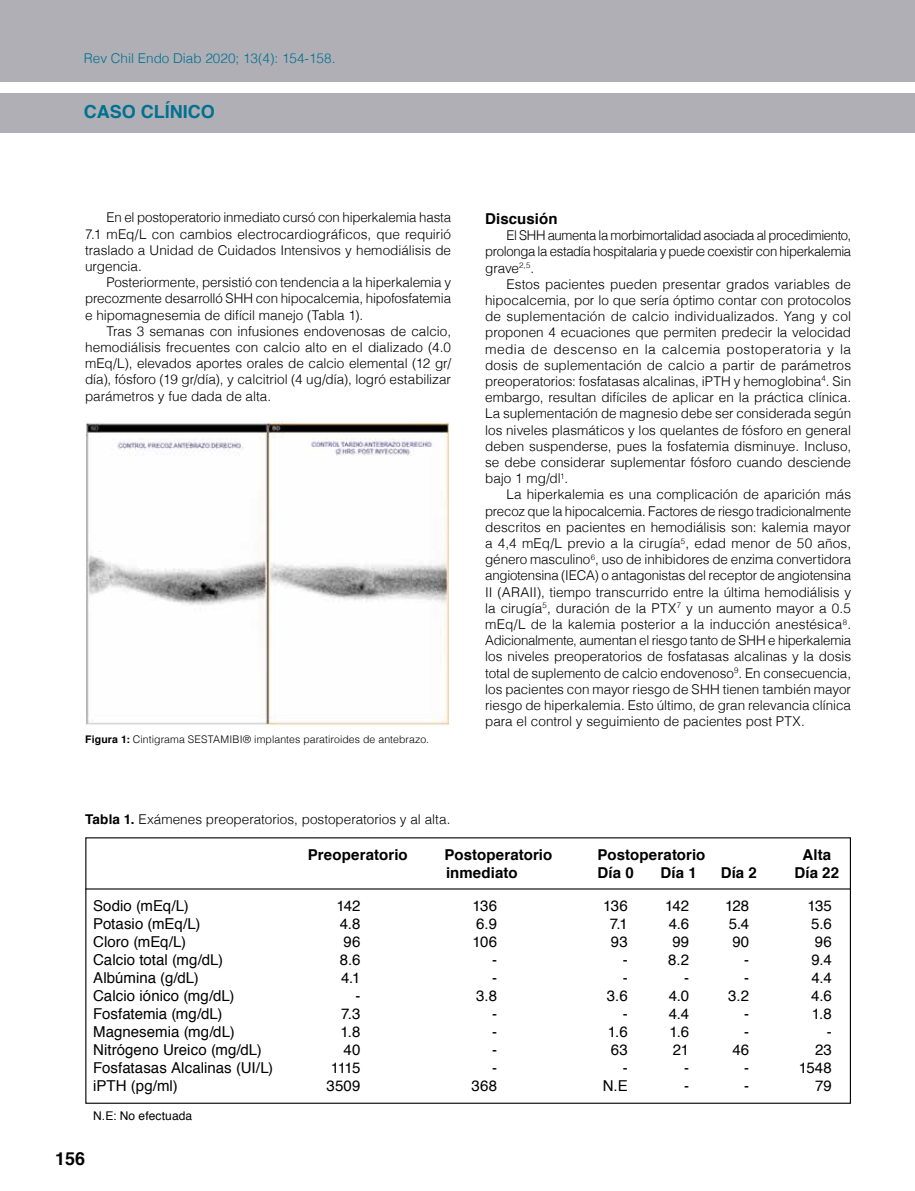
<style>
.page{position:relative;width:915px;height:1191px;background:#fff}
.page>*{position:absolute;margin:0;border:0;box-sizing:border-box;transform-origin:0 0}
.t1{font:700 18px "Helvetica";color:#007191}
.t2{font:700 18px "Helvetica";color:#000}
.t3{font:15px "Helvetica";letter-spacing:.005em;color:#000}
.t4{font:700 15px "Helvetica";letter-spacing:.005em;color:#000}
.t5{font:300 13.5px/16.2px "Helvetica";letter-spacing:-.005em;color:#000;text-align:justify}
.t6{font:300 13.5px "Helvetica";color:#007191}
.t7{font:12px "Helvetica";letter-spacing:.01em;color:#000}
.t8{font:300 10.5px "Helvetica";letter-spacing:.01em;color:#000}
.s1{font-weight:700}
</style>
<div class="page">
<div style="left:0;top:0;width:914px;height:81px;background:#b0afb5"></div>
<div style="left:0;top:93px;width:914px;height:40px;background:#b0afb5"></div>
<img style="left:85px;top:421px;width:365px;height:304px">
<hr style="left:85px;top:888px;width:765px;height:1px;background:#000">
<p class="t6" style="left:84px;top:46px;width:253px">Rev Chil Endo Diab 2020; 13(4): 154-158.</p>
<h1 class="t1" style="left:84px;top:97px;width:133px">CASO CLÍNICO</h1>
<p class="t5" style="left:85px;top:208px;width:367px;text-indent:21px">En el postoperatorio inmediato cursó con hiperkalemia hasta 7.1 mEq/L con cambios electrocardiográficos, que requirió traslado a Unidad de Cuidados Intensivos y hemodiálisis de urgencia.</p>
<p class="t5" style="left:85px;top:273px;width:367px;text-indent:21px">Posteriormente, persistió con tendencia a la hiperkalemia y precozmente desarrolló SHH con hipocalcemia, hipofosfatemia e hipomagnesemia de difícil manejo (Tabla 1).</p>
<p class="t5" style="left:85px;top:322px;width:367px;text-indent:21px">Tras 3 semanas con infusiones endovenosas de calcio, hemodiálisis frecuentes con calcio alto en el dializado (4.0 mEq/L), elevados aportes orales de calcio elemental (12 gr/ día), fósforo (19 gr/día), y calcitriol (4 ug/día), logró estabilizar parámetros y fue dada de alta.</p>
<p class="t8" style="left:85px;top:730px;width:345px"><span class="s1">Figura 1:</span> Cintigrama SESTAMIBI® implantes paratiroides de antebrazo.</p>
<p class="t4" style="left:485px;top:206px;width:74px">Discusión</p>
<p class="t5" style="left:485px;top:226px;width:367px;text-indent:21px">El SHH aumenta la morbimortalidad asociada al procedimiento, prolonga la estadía hospitalaria y puede coexistir con hiperkalemia grave<sup>2,5</sup>.</p>
<p class="t5" style="left:485px;top:275px;width:367px;text-indent:21px">Estos pacientes pueden presentar grados variables de hipocalcemia, por lo que sería óptimo contar con protocolos de suplementación de calcio individualizados. Yang y col proponen 4 ecuaciones que permiten predecir la velocidad media de descenso en la calcemia postoperatoria y la dosis de suplementación de calcio a partir de parámetros preoperatorios: fosfatasas alcalinas, iPTH y hemoglobina<sup>4</sup>. Sin embargo, resultan difíciles de aplicar en la práctica clínica.<br>La suplementación de magnesio debe ser considerada según los niveles plasmáticos y los quelantes de fósforo en general deben suspenderse, pues la fosfatemia disminuye. Incluso, se debe considerar suplementar fósforo cuando desciende bajo 1 mg/dl<sup>1</sup>.</p>
<p class="t5" style="left:485px;top:485px;width:367px;text-indent:21px">La hiperkalemia es una complicación de aparición más precoz que la hipocalcemia. Factores de riesgo tradicionalmente descritos en pacientes en hemodiálisis son: kalemia mayor a 4,4 mEq/L previo a la cirugía<sup>5</sup>, edad menor de 50 años, género masculino<sup>6</sup>, uso de inhibidores de enzima convertidora angiotensina (IECA) o antagonistas del receptor de angiotensina II (ARAII), tiempo transcurrido entre la última hemodiálisis y la cirugía<sup>5</sup>, duración de la PTX<sup>7</sup> y un aumento mayor a 0.5 mEq/L de la kalemia posterior a la inducción anestésica<sup>8</sup>.<br>Adicionalmente, aumentan el riesgo tanto de SHH e hiperkalemia los niveles preoperatorios de fosfatasas alcalinas y la dosis total de suplemento de calcio endovenoso<sup>9</sup>. En consecuencia, los pacientes con mayor riesgo de SHH tienen también mayor riesgo de hiperkalemia. Esto último, de gran relevancia clínica para el control y seguimiento de pacientes post PTX.</p>
<p class="t5" style="left:85px;top:810px;width:367px"><span class="s1">Tabla 1.</span> Exámenes preoperatorios, postoperatorios y al alta.</p>
<p class="t4" style="left:308px;top:843px;width:101px">Preoperatorio</p>
<p class="t4" style="left:444px;top:843px;width:109px">Postoperatorio</p>
<p class="t4" style="left:597px;top:843px;width:109px">Postoperatorio</p>
<p class="t4" style="left:802px;top:843px;width:30px">Alta</p>
<p class="t4" style="left:446px;top:861px;width:73px">inmediato</p>
<p class="t4" style="left:597px;top:861px;width:38px">Día 0</p>
<p class="t4" style="left:660px;top:861px;width:38px">Día 1</p>
<p class="t4" style="left:720px;top:861px;width:38px">Día 2</p>
<p class="t4" style="left:794px;top:861px;width:46px">Día 22</p>
<p class="t3" style="left:93px;top:894px;width:97px">Sodio (mEq/L)</p>
<p class="t3" style="left:336px;top:894px;width:26px">142</p>
<p class="t3" style="left:472px;top:894px;width:26px">136</p>
<p class="t3" style="left:603px;top:894px;width:26px">136</p>
<p class="t3" style="left:665px;top:894px;width:26px">142</p>
<p class="t3" style="left:724px;top:894px;width:26px">128</p>
<p class="t3" style="left:807px;top:894px;width:26px">135</p>
<p class="t3" style="left:93px;top:912px;width:109px">Potasio (mEq/L)</p>
<p class="t3" style="left:339px;top:912px;width:22px">4.8</p>
<p class="t3" style="left:476px;top:912px;width:22px">6.9</p>
<p class="t3" style="left:609px;top:912px;width:19px">7.1</p>
<p class="t3" style="left:668px;top:912px;width:22px">4.6</p>
<p class="t3" style="left:728px;top:912px;width:22px">5.4</p>
<p class="t3" style="left:810px;top:912px;width:22px">5.6</p>
<p class="t3" style="left:93px;top:930px;width:94px">Cloro (mEq/L)</p>
<p class="t3" style="left:343px;top:930px;width:18px">96</p>
<p class="t3" style="left:472px;top:930px;width:26px">106</p>
<p class="t3" style="left:610px;top:930px;width:18px">93</p>
<p class="t3" style="left:672px;top:930px;width:18px">99</p>
<p class="t3" style="left:732px;top:930px;width:18px">90</p>
<p class="t3" style="left:814px;top:930px;width:18px">96</p>
<p class="t3" style="left:93px;top:948px;width:131px">Calcio total (mg/dL)</p>
<p class="t3" style="left:339px;top:948px;width:22px">8.6</p>
<p class="t3" style="left:492px;top:948px;width:6px">-</p>
<p class="t3" style="left:622px;top:948px;width:6px">-</p>
<p class="t3" style="left:668px;top:948px;width:23px">8.2</p>
<p class="t3" style="left:744px;top:948px;width:6px">-</p>
<p class="t3" style="left:811px;top:948px;width:22px">9.4</p>
<p class="t3" style="left:93px;top:966px;width:107px">Albúmina (g/dL)</p>
<p class="t3" style="left:341px;top:966px;width:21px">4.1</p>
<p class="t3" style="left:492px;top:966px;width:6px">-</p>
<p class="t3" style="left:622px;top:966px;width:6px">-</p>
<p class="t3" style="left:684px;top:966px;width:6px">-</p>
<p class="t3" style="left:744px;top:966px;width:6px">-</p>
<p class="t3" style="left:811px;top:966px;width:22px">4.4</p>
<p class="t3" style="left:93px;top:984px;width:143px">Calcio iónico (mg/dL)</p>
<p class="t3" style="left:355px;top:984px;width:6px">-</p>
<p class="t3" style="left:476px;top:984px;width:22px">3.8</p>
<p class="t3" style="left:606px;top:984px;width:22px">3.6</p>
<p class="t3" style="left:668px;top:984px;width:22px">4.0</p>
<p class="t3" style="left:728px;top:984px;width:23px">3.2</p>
<p class="t3" style="left:811px;top:984px;width:22px">4.6</p>
<p class="t3" style="left:93px;top:1002px;width:131px">Fosfatemia (mg/dL)</p>
<p class="t3" style="left:341px;top:1002px;width:21px">7.3</p>
<p class="t3" style="left:492px;top:1002px;width:6px">-</p>
<p class="t3" style="left:622px;top:1002px;width:6px">-</p>
<p class="t3" style="left:668px;top:1002px;width:22px">4.4</p>
<p class="t3" style="left:744px;top:1002px;width:6px">-</p>
<p class="t3" style="left:811px;top:1002px;width:22px">1.8</p>
<p class="t3" style="left:93px;top:1020px;width:143px">Magnesemia (mg/dL)</p>
<p class="t3" style="left:340px;top:1020px;width:22px">1.8</p>
<p class="t3" style="left:492px;top:1020px;width:6px">-</p>
<p class="t3" style="left:607px;top:1020px;width:21px">1.6</p>
<p class="t3" style="left:669px;top:1020px;width:21px">1.6</p>
<p class="t3" style="left:744px;top:1020px;width:6px">-</p>
<p class="t3" style="left:826px;top:1020px;width:6px">-</p>
<p class="t3" style="left:93px;top:1038px;width:170px">Nitrógeno Ureico (mg/dL)</p>
<p class="t3" style="left:343px;top:1038px;width:18px">40</p>
<p class="t3" style="left:492px;top:1038px;width:6px">-</p>
<p class="t3" style="left:610px;top:1038px;width:18px">63</p>
<p class="t3" style="left:672px;top:1038px;width:18px">21</p>
<p class="t3" style="left:732px;top:1038px;width:18px">46</p>
<p class="t3" style="left:814px;top:1038px;width:18px">23</p>
<p class="t3" style="left:93px;top:1056px;width:181px">Fosfatasas Alcalinas (UI/L)</p>
<p class="t3" style="left:330px;top:1056px;width:31px">1115</p>
<p class="t3" style="left:492px;top:1056px;width:6px">-</p>
<p class="t3" style="left:622px;top:1056px;width:6px">-</p>
<p class="t3" style="left:684px;top:1056px;width:6px">-</p>
<p class="t3" style="left:744px;top:1056px;width:6px">-</p>
<p class="t3" style="left:798px;top:1056px;width:34px">1548</p>
<p class="t3" style="left:93px;top:1074px;width:86px">iPTH (pg/ml)</p>
<p class="t3" style="left:326px;top:1074px;width:35px">3509</p>
<p class="t3" style="left:471px;top:1074px;width:27px">368</p>
<p class="t3" style="left:602px;top:1074px;width:26px">N.E</p>
<p class="t3" style="left:684px;top:1074px;width:6px">-</p>
<p class="t3" style="left:744px;top:1074px;width:6px">-</p>
<p class="t3" style="left:814px;top:1074px;width:18px">79</p>
<p class="t7" style="left:93px;top:1106px;width:101px">N.E: No efectuada</p>
<h1 class="t2" style="left:55px;top:1144px;width:31px">156</h1>
</div>
